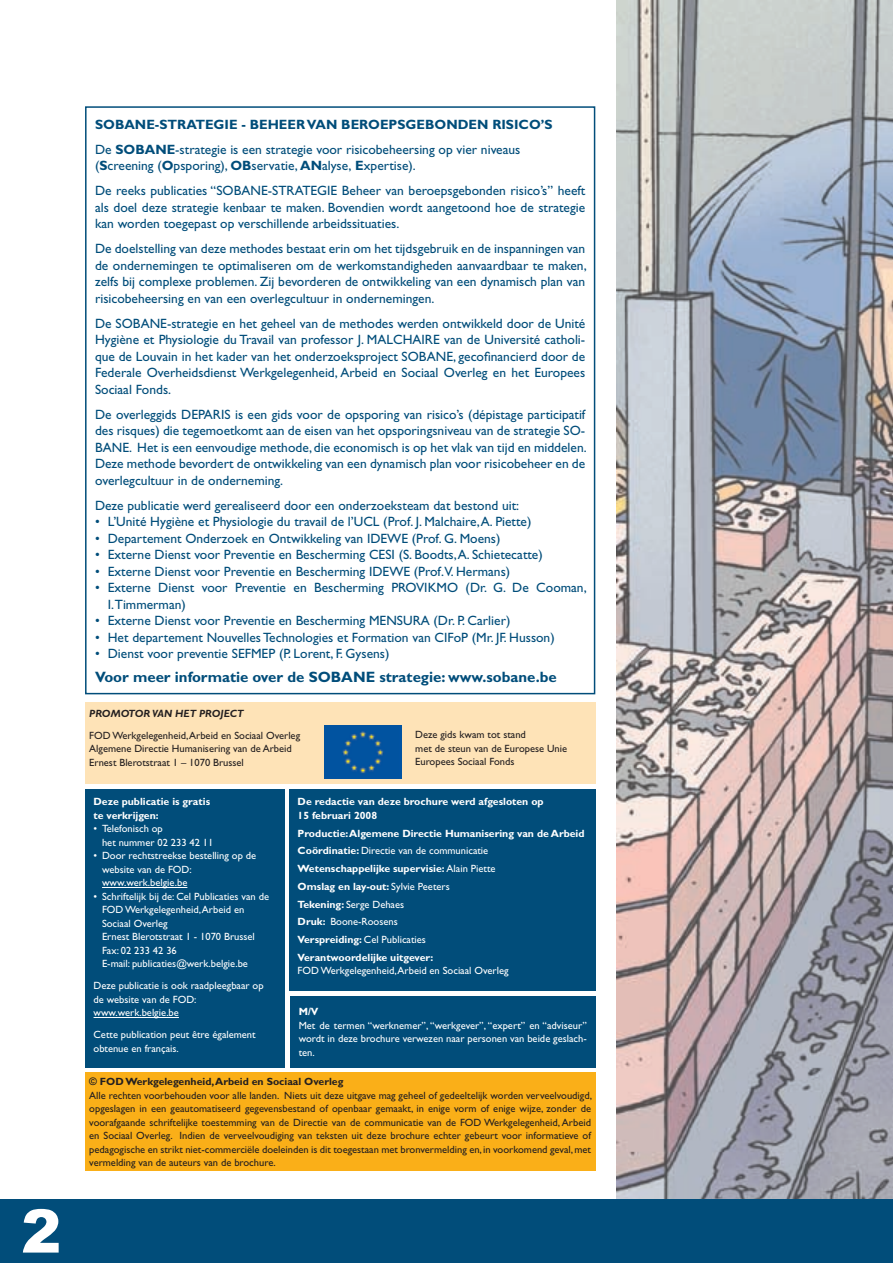
<style>
.page{position:relative;width:893px;height:1263px;background:#fff}
.page>*{position:absolute;margin:0;border:0;box-sizing:border-box;transform-origin:0 0}
.t1{font:700 15px "Gill Sans";color:#014d7a}
.t2{font:13.5px/16.5px "Gill Sans";color:#014d7a}
.t3{font:10.5px/13.5px "Gill Sans";color:#231f20}
.t4{font:10.5px/13.5px "Gill Sans";color:#fff}
.t5{font:700 10.5px/17.7px "Gill Sans";color:#fff}
.t6{font:700 10.5px "Gill Sans";color:#231f20}
.t7{font:italic 700 10.5px "Gill Sans";color:#231f20}
.s1{font-weight:700}
.s2{font-weight:400}
</style>
<div class="page">
<img style="left:617px;top:0;width:276px;height:1199px">
<div style="left:0;top:1199px;width:893px;height:64px;background:#014d7a"></div>
<div style="left:85px;top:106px;width:510px;height:588px;border:2px solid #014d7a"></div>
<div style="left:85px;top:789px;width:199px;height:278px;background:#014d7a"></div>
<hr style="left:102px;top:887px;width:85px;height:1px;background:#fff">
<hr style="left:94px;top:1017px;width:85px;height:1px;background:#fff">
<div style="left:289px;top:789px;width:306px;height:201px;background:#014d7a"></div>
<div style="left:290px;top:996px;width:305px;height:71px;background:#014d7a"></div>
<div style="left:85px;top:702px;width:510px;height:81px;background:#fee3b7"></div>
<img style="left:324px;top:726px;width:78px;height:52px">
<div style="left:85px;top:1072px;width:510px;height:99px;background:#faaf18"></div>
<p class="t2" style="left:95px;top:112px;width:459px;line-height:25px"><span class="s1">SOBANE-STRATEGIE - BEHEER VAN BEROEPSGEBONDEN RISICO’S<br></span>De <span class="s1">SOBANE</span>-strategie is een strategie voor risicobeheersing op vier niveaus</p>
<p class="t2" style="left:95px;top:153px;width:492px;line-height:25px">(<span class="s1">S</span>creening (<span class="s1">O</span>psporing), <span class="s1">OB</span>servatie, <span class="s1">AN</span>alyse, <span class="s1">E</span>xpertise).<br>De reeks publicaties “SOBANE-STRATEGIE Beheer van beroepsgebonden risico’s” heeft</p>
<p class="t2" style="left:95px;top:199px;width:492px">als doel deze strategie kenbaar te maken. Bovendien wordt aangetoond hoe de strategie kan worden toegepast op verschillende arbeidssituaties.</p>
<p class="t2" style="left:95px;top:241px;width:493px;text-align:justify">De doelstelling van deze methodes bestaat erin om het tijdsgebruik en de inspanningen van de ondernemingen te optimaliseren om de werkomstandigheden aanvaardbaar te maken, zelfs bij complexe problemen. Zij bevorderen de ontwikkeling van een dynamisch plan van risicobeheersing en van een overlegcultuur in ondernemingen.</p>
<p class="t2" style="left:95px;top:315px;width:492px;text-align:justify">De SOBANE-strategie en het geheel van de methodes werden ontwikkeld door de Unité Hygiène et Physiologie du Travail van professor J. MALCHAIRE van de Université catholi&shy;que de Louvain in het kader van het onderzoeksproject SOBANE, gecofinancierd door de Federale Overheidsdienst Werkgelegenheid, Arbeid en Sociaal Overleg en het Europees Sociaal Fonds.</p>
<p class="t2" style="left:95px;top:406px;width:493px;text-align:justify">De overleggids DEPARIS is een gids voor de opsporing van risico’s (dépistage participatif des risques) die tegemoetkomt aan de eisen van het opsporingsniveau van de strategie SO-BANE. Het is een eenvoudige methode, die economisch is op het vlak van tijd en middelen.<br>Deze methode bevordert de ontwikkeling van een dynamisch plan voor risicobeheer en de overlegcultuur in de onderneming.</p>
<p class="t2" style="left:95px;top:497px;width:426px">Deze publicatie werd gerealiseerd door een onderzoeksteam dat bestond uit:</p>
<p class="t2" style="left:95px;top:514px;width:438px">• L’Unité Hygiène et Physiologie du travail de l’UCL (Prof. J. Malchaire, A. Piette)</p>
<p class="t2" style="left:95px;top:530px;width:407px">• Departement Onderzoek en Ontwikkeling van IDEWE (Prof. G. Moens)</p>
<p class="t2" style="left:95px;top:547px;width:449px">• Externe Dienst voor Preventie en Bescherming CESI (S. Boodts, A. Schietecatte)</p>
<p class="t2" style="left:95px;top:563px;width:417px">• Externe Dienst voor Preventie en Bescherming IDEWE (Prof.V. Hermans)</p>
<p class="t2" style="left:108px;top:580px;width:480px;text-indent:-13px">• Externe Dienst voor Preventie en Bescherming PROVIKMO (Dr. G. De Cooman,<br>I.Timmerman)</p>
<p class="t2" style="left:95px;top:613px;width:417px">• Externe Dienst voor Preventie en Bescherming MENSURA (Dr. P. Carlier)</p>
<p class="t2" style="left:95px;top:629px;width:461px">• Het departement Nouvelles Technologies et Formation van CIFoP (Mr. JF. Husson)</p>
<p class="t2" style="left:95px;top:646px;width:296px">• Dienst voor preventie SEFMEP (P. Lorent, F. Gysens)</p>
<p class="t1" style="left:95px;top:668px;width:463px">Voor meer informatie over de SOBANE strategie: www.sobane.be</p>
<p class="t7" style="left:89px;top:707px;width:156px">PROMOTOR VAN HET PROJECT</p>
<p class="t3" style="left:89px;top:728px;width:212px">FOD Werkgelegenheid, Arbeid en Sociaal Overleg<br>Algemene Directie Humanisering van de Arbeid<br>Ernest Blerotstraat 1 – 1070 Brussel</p>
<p class="t3" style="left:415px;top:728px;width:153px">Deze gids kwam tot stand<br>met de steun van de Europese Unie<br>Europees Sociaal Fonds</p>
<p class="t5" style="left:94px;top:795px;width:118px;line-height:13.5px">Deze publicatie is gratis te verkrijgen:</p>
<p class="t4" style="left:102px;top:822px;width:113px;text-indent:-9px">• Telefonisch op<br>het nummer 02 233 42 11</p>
<p class="t4" style="left:102px;top:849px;width:156px;text-indent:-9px">• Door rechtstreekse bestelling op de website van de FOD: www.werk.belgie.be</p>
<p class="t4" style="left:102px;top:890px;width:169px;text-indent:-9px">• Schriftelijk bij de: Cel Publicaties van de<br>FOD Werkgelegenheid, Arbeid en<br>Sociaal Overleg<br>Ernest Blerotstraat 1 - 1070 Brussel<br>Fax: 02 233 42 36<br>E-mail: publicaties@werk.belgie.be</p>
<p class="t4" style="left:94px;top:979px;width:172px">Deze publicatie is ook raadpleegbaar op de website van de FOD: www.werk.belgie.be</p>
<p class="t4" style="left:94px;top:1028px;width:164px">Cette publication peut être également obtenue en français.</p>
<p class="t5" style="left:298px;top:795px;width:248px;line-height:13.5px">De redactie van deze brochure werd afgesloten op<br>15 februari 2008</p>
<p class="t5" style="left:298px;top:824px;width:288px">Productie: Algemene Directie Humanisering van de Arbeid Coördinatie: <span class="s2">Directie van de communicatie<br></span>Wetenschappelijke supervisie: <span class="s2">Alain Piette<br></span>Omslag en lay-out: <span class="s2">Sylvie Peeters<br></span>Tekening: <span class="s2">Serge Dehaes<br></span>Druk: <span class="s2">Boone-Roosens<br></span>Verspreiding: <span class="s2">Cel Publicaties<br></span>Verantwoordelijke uitgever:</p>
<p class="t4" style="left:298px;top:964px;width:212px">FOD Werkgelegenheid, Arbeid en Sociaal Overleg</p>
<p class="t5" style="left:299px;top:1003px;width:21px">M/V</p>
<p class="t4" style="left:299px;top:1019px;width:290px;text-align:justify">Met de termen “werknemer”, “werkgever”, “expert” en “adviseur” wordt in deze brochure verwezen naar personen van beide geslach&shy;ten.</p>
<p class="t6" style="left:89px;top:1075px;width:256px">© FOD Werkgelegenheid, Arbeid en Sociaal Overleg</p>
<p class="t3" style="left:89px;top:1088px;width:504px;text-align:justify">Alle rechten voorbehouden voor alle landen. Niets uit deze uitgave mag geheel of gedeeltelijk worden verveelvoudigd, opgeslagen in een geautomatiseerd gegevensbestand of openbaar gemaakt, in enige vorm of enige wijze, zonder de voorafgaande schriftelijke toestemming van de Directie van de communicatie van de FOD Werkgelegenheid, Arbeid en Sociaal Overleg. Indien de verveelvoudiging van teksten uit deze brochure echter gebeurt voor informatieve of pedagogische en strikt niet-commerciële doeleinden is dit toegestaan met bronvermelding en, in voorkomend geval, met vermelding van de auteurs van de brochure.</p>
</div>
